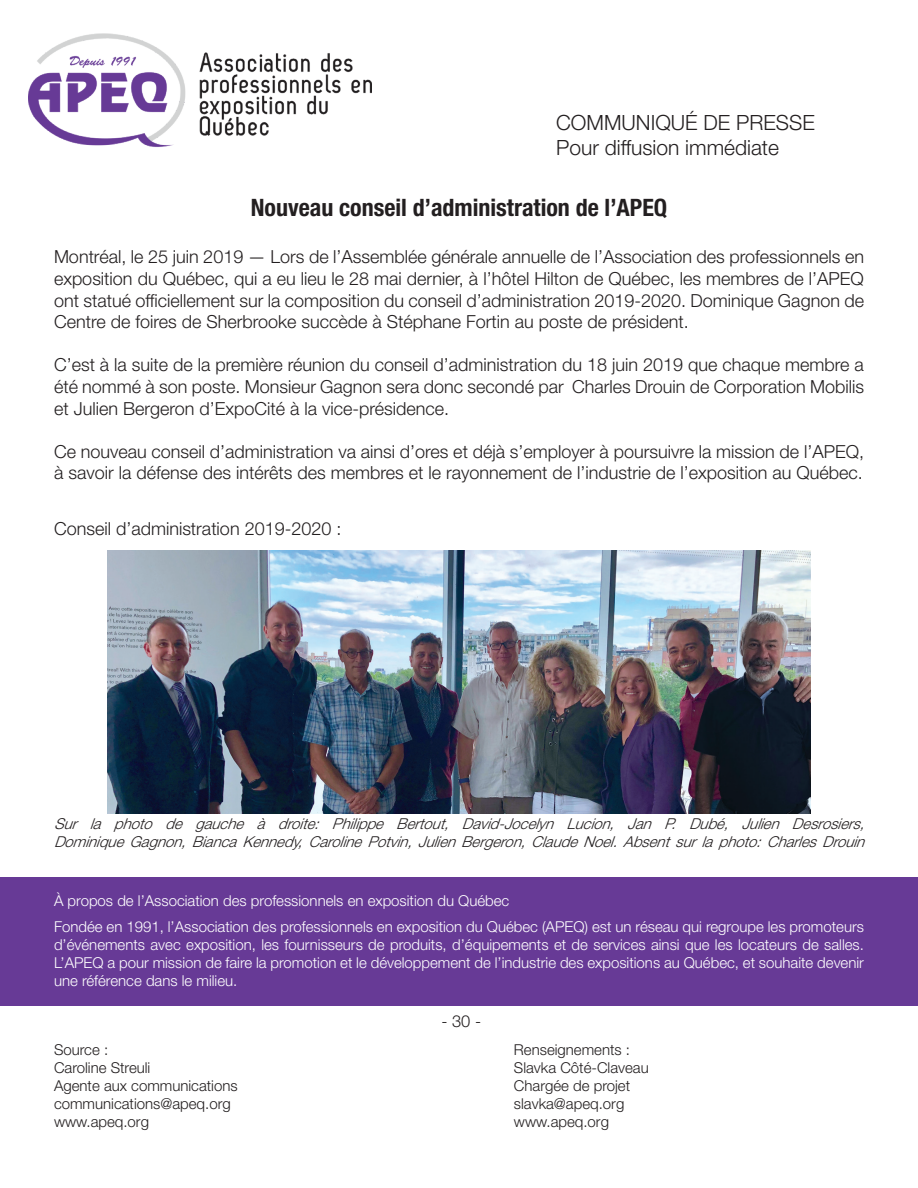
<style>
.page{position:relative;width:918px;height:1188px;background:#fff}
.page>*{position:absolute;margin:0;border:0;box-sizing:border-box;transform-origin:0 0}
.t1{font:700 condensed 24px "Helvetica Neue LT Std";color:#231f20}
.t2{font:300 21px/25.2px "Helvetica Neue LT Std";color:#231f20}
.t3{font:300 18px/21.6px "Helvetica Neue LT Std";color:#231f20;text-align:justify}
.t4{font:300 16.5px "Helvetica Neue LT Std";color:#231f20}
.t5{font:300 15px/18px "Helvetica Neue LT Std";color:#fff;text-align:justify}
.t6{font:italic 300 15px/18px "Helvetica Neue LT Std";color:#231f20}
.t7{font:300 15px/18px "Helvetica Neue LT Std";color:#231f20}
</style>
<div class="page">
<div style="left:0;top:878px;width:918px;height:128px;background:#673a96"></div>
<img style="left:29px;top:33px;width:343px;height:114px">
<img style="left:107px;top:551px;width:704px;height:263px">
<p class="t2" style="left:556px;top:110px;width:260px">COMMUNIQUÉ DE PRESSE<br>Pour diffusion immédiate</p>
<h1 class="t1" style="left:251px;top:193px;width:418px">Nouveau conseil d’administration de l’APEQ</h1>
<p class="t3" style="left:54px;top:246px;width:812px">Montréal, le 25 juin 2019 — Lors de l’Assemblée générale annuelle de l’Association des professionnels en exposition du Québec, qui a eu lieu le 28 mai dernier, à l’hôtel Hilton de Québec, les membres de l’APEQ ont statué officiellement sur la composition du conseil d’administration 2019-2020. Dominique Gagnon de Centre de foires de Sherbrooke succède à Stéphane Fortin au poste de président.</p>
<p class="t3" style="left:54px;top:354px;width:812px">C’est à la suite de la première réunion du conseil d’administration du 18 juin 2019 que chaque membre a été nommé à son poste. Monsieur Gagnon sera donc secondé par Charles Drouin de Corporation Mobilis et Julien Bergeron d’ExpoCité à la vice-présidence.</p>
<p class="t3" style="left:54px;top:440px;width:812px">Ce nouveau conseil d’administration va ainsi d’ores et déjà s’employer à poursuivre la mission de l’APEQ, à savoir la défense des intérêts des membres et le rayonnement de l’industrie de l’exposition au Québec.</p>
<p class="t3" style="left:54px;top:518px;width:289px">Conseil d’administration 2019-2020 :</p>
<p class="t6" style="left:54px;top:815px;width:818px">Sur la photo de gauche à droite: Philippe Bertout, David-Jocelyn Lucion, Jan P. Dubé, Julien Desrosiers,<br>DominiqueGagnon,BiancaKennedy,CarolinePotvin,JulienBergeron,ClaudeNoel.Absentsurlaphoto:CharlesDrouin</p>
<p class="t5" style="left:54px;top:891px;width:457px">À propos de l’Association des professionnels en exposition du Québec</p>
<p class="t5" style="left:54px;top:917px;width:812px">Fondée en 1991, l’Association des professionnels en exposition du Québec (APEQ) est un réseau qui regroupe les promoteurs d’événements avec exposition, les fournisseurs de produits, d’équipements et de services ainsi que les locateurs de salles.<br>L’APEQ a pour mission de faire la promotion et le développement de l’industrie des expositions au Québec, et souhaite devenir une référence dans le milieu.</p>
<p class="t7" style="left:54px;top:1040px;width:185px">Source :<br>Caroline Streuli<br>Agente aux communications communications@apeq.org www.apeq.org</p>
<p class="t4" style="left:441px;top:1011px;width:41px">- 30 -</p>
<p class="t7" style="left:514px;top:1040px;width:136px">Renseignements :<br>Slavka Côté-Claveau<br>Chargée de projet slavka@apeq.org www.apeq.org</p>
</div>
